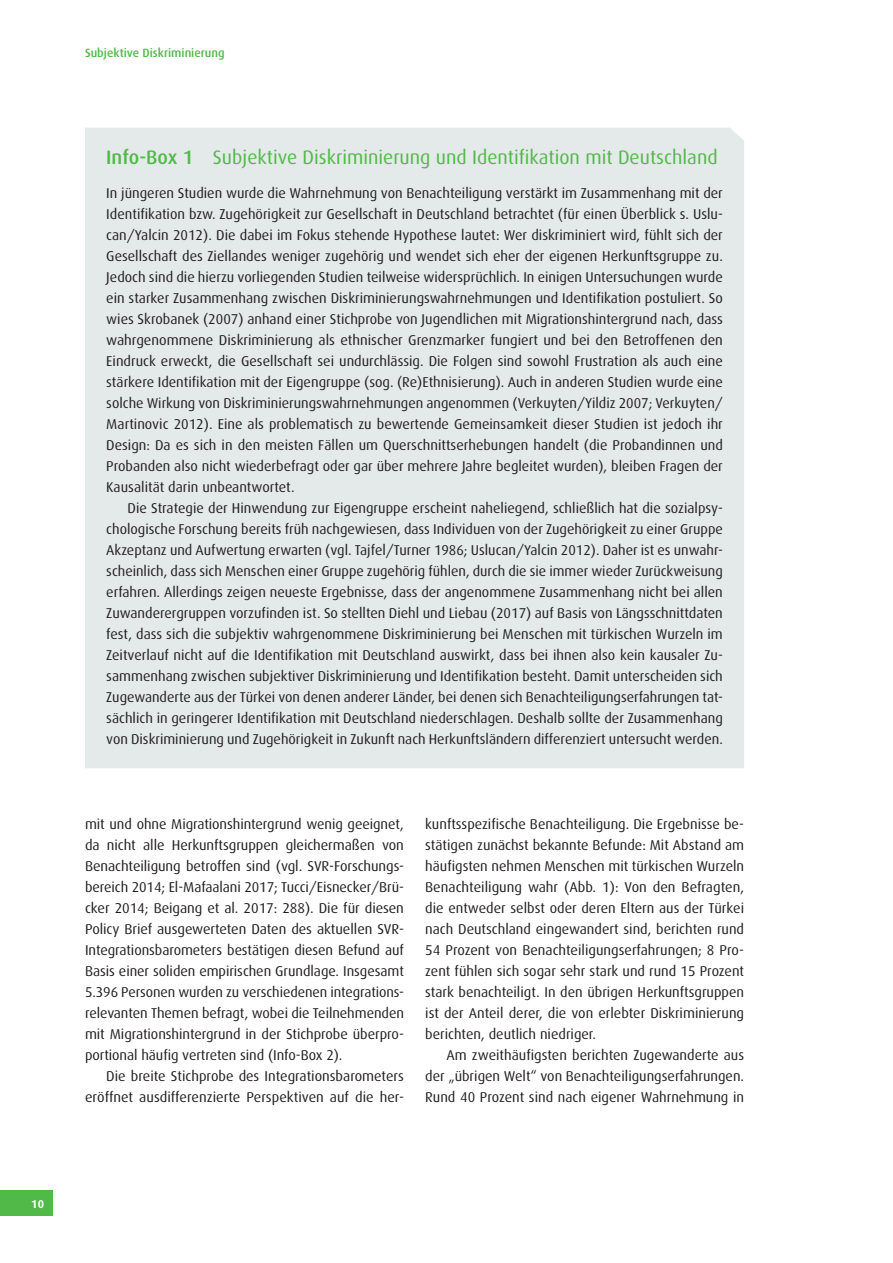
<style>
.page{position:relative;width:893px;height:1263px;background:#fff}
.page>*{position:absolute;margin:0;border:0;box-sizing:border-box;transform-origin:0 0}
.t1{font:19.5px "Dax Turk";color:#51b948}
.t2{font:14.25px/21px "Dax Turk";color:#231f20;text-align:justify}
.t3{font:500 12px "Dax CE";color:#51b948}
.t4{font:700 11.4px "Dax CE";color:#fff}
.s1{font-weight:500}
</style>
<div class="page">
<div style="left:0;top:1191px;width:53px;height:25px;background:#51b948"></div>
<div style="left:85px;top:128px;width:659px;height:640px;background:#e4eaea"></div>
<p class="t4" style="left:31px;top:1196px;width:14px">10</p>
<p class="t3" style="left:85px;top:45px;width:141px">Subjektive Diskriminierung</p>
<h1 class="t1" style="left:106px;top:146px;width:613px"><span class="s1">Info-Box 1</span> Subjektive Diskriminierung und Identifikation mit Deutschland</h1>
<p class="t2" style="left:106px;top:182px;width:618px">In jüngeren Studien wurde die Wahrnehmung von Benachteiligung verstärkt im Zusammenhang mit der Identifikation bzw. Zugehörigkeit zur Gesellschaft in Deutschland betrachtet (für einen Überblick s. Uslu&shy;can/Yalcin 2012). Die dabei im Fokus stehende Hypothese lautet: Wer diskriminiert wird, fühlt sich der Gesellschaft des Ziellandes weniger zugehörig und wendet sich eher der eigenen Herkunftsgruppe zu.<br>Jedoch sind die hierzu vorliegenden Studien teilweise widersprüchlich. In einigen Untersuchungen wurde ein starker Zusammenhang zwischen Diskriminierungswahrnehmungen und Identifikation postuliert. So wies Skrobanek (2007) anhand einer Stichprobe von Jugendlichen mit Migrationshintergrund nach, dass wahrgenommene Diskriminierung als ethnischer Grenzmarker fungiert und bei den Betroffenen den Eindruck erweckt, die Gesellschaft sei undurchlässig. Die Folgen sind sowohl Frustration als auch eine stärkere Identifikation mit der Eigengruppe (sog. (Re)Ethnisierung). Auch in anderen Studien wurde eine solche Wirkung von Diskriminierungswahrnehmungen angenommen (Verkuyten/Yildiz 2007; Verkuyten/ Martinovic 2012). Eine als problematisch zu bewertende Gemeinsamkeit dieser Studien ist jedoch ihr Design: Da es sich in den meisten Fällen um Querschnittserhebungen handelt (die Probandinnen und Probanden also nicht wiederbefragt oder gar über mehrere Jahre begleitet wurden), bleiben Fragen der Kausalität darin unbeantwortet.</p>
<p class="t2" style="left:106px;top:497px;width:618px;text-indent:21px">Die Strategie der Hinwendung zur Eigengruppe erscheint naheliegend, schließlich hat die sozialpsy&shy;chologische Forschung bereits früh nachgewiesen, dass Individuen von der Zugehörigkeit zu einer Gruppe Akzeptanz und Aufwertung erwarten (vgl. Tajfel/Turner 1986; Uslucan/Yalcin 2012). Daher ist es unwahr&shy;scheinlich, dass sich Menschen einer Gruppe zugehörig fühlen, durch die sie immer wieder Zurückweisung erfahren. Allerdings zeigen neueste Ergebnisse, dass der angenommene Zusammenhang nicht bei allen Zuwanderergruppen vorzufinden ist. So stellten Diehl und Liebau (2017) auf Basis von Längsschnittdaten fest, dass sich die subjektiv wahrgenommene Diskriminierung bei Menschen mit türkischen Wurzeln im Zeitverlauf nicht auf die Identifikation mit Deutschland auswirkt, dass bei ihnen also kein kausaler Zu&shy;sammenhang zwischen subjektiver Diskriminierung und Identifikation besteht. Damit unterscheiden sich Zugewanderte aus der Türkei von denen anderer Länder, bei denen sich Benachteiligungserfahrungen tat&shy;sächlich in geringerer Identifikation mit Deutschland niederschlagen. Deshalb sollte der Zusammenhang von Diskriminierung und Zugehörigkeit in Zukunft nach Herkunftsländern differenziert untersucht werden.</p>
<p class="t2" style="left:85px;top:814px;width:320px">mit und ohne Migrationshintergrund wenig geeignet, da nicht alle Herkunftsgruppen gleichermaßen von Benachteiligung betroffen sind (vgl. SVR-Forschungs&shy;bereich 2014; El-Mafaalani 2017; Tucci/Eisnecker/Brü&shy;cker 2014; Beigang et al. 2017: 288). Die für diesen Policy Brief ausgewerteten Daten des aktuellen SVR-Integrationsbarometers bestätigen diesen Befund auf Basis einer soliden empirischen Grundlage. Insgesamt 5.396 Personen wurden zu verschiedenen integrations&shy;relevanten Themen befragt, wobei die Teilnehmenden mit Migrationshintergrund in der Stichprobe überpro&shy;portional häufig vertreten sind (Info-Box 2).</p>
<p class="t2" style="left:85px;top:1066px;width:320px;text-align:right">Die breite Stichprobe des Integrationsbarometers eröffnet ausdifferenzierte Perspektiven auf die her-</p>
<p class="t2" style="left:425px;top:814px;width:320px">kunftsspezifische Benachteiligung. Die Ergebnisse be&shy;stätigen zunächst bekannte Befunde: Mit Abstand am häufigsten nehmen Menschen mit türkischen Wurzeln Benachteiligung wahr (Abb. 1): Von den Befragten, die entweder selbst oder deren Eltern aus der Türkei nach Deutschland eingewandert sind, berichten rund 54 Prozent von Benachteiligungserfahrungen; 8 Pro&shy;zent fühlen sich sogar sehr stark und rund 15 Prozent stark benachteiligt. In den übrigen Herkunftsgruppen ist der Anteil derer, die von erlebter Diskriminierung berichten, deutlich niedriger.</p>
<p class="t2" style="left:425px;top:1045px;width:320px;text-indent:21px">Am zweithäufigsten berichten Zugewanderte aus der „übrigen Welt“ von Benachteiligungserfahrungen.<br>Rund 40 Prozent sind nach eigener Wahrnehmung in</p>
</div>
